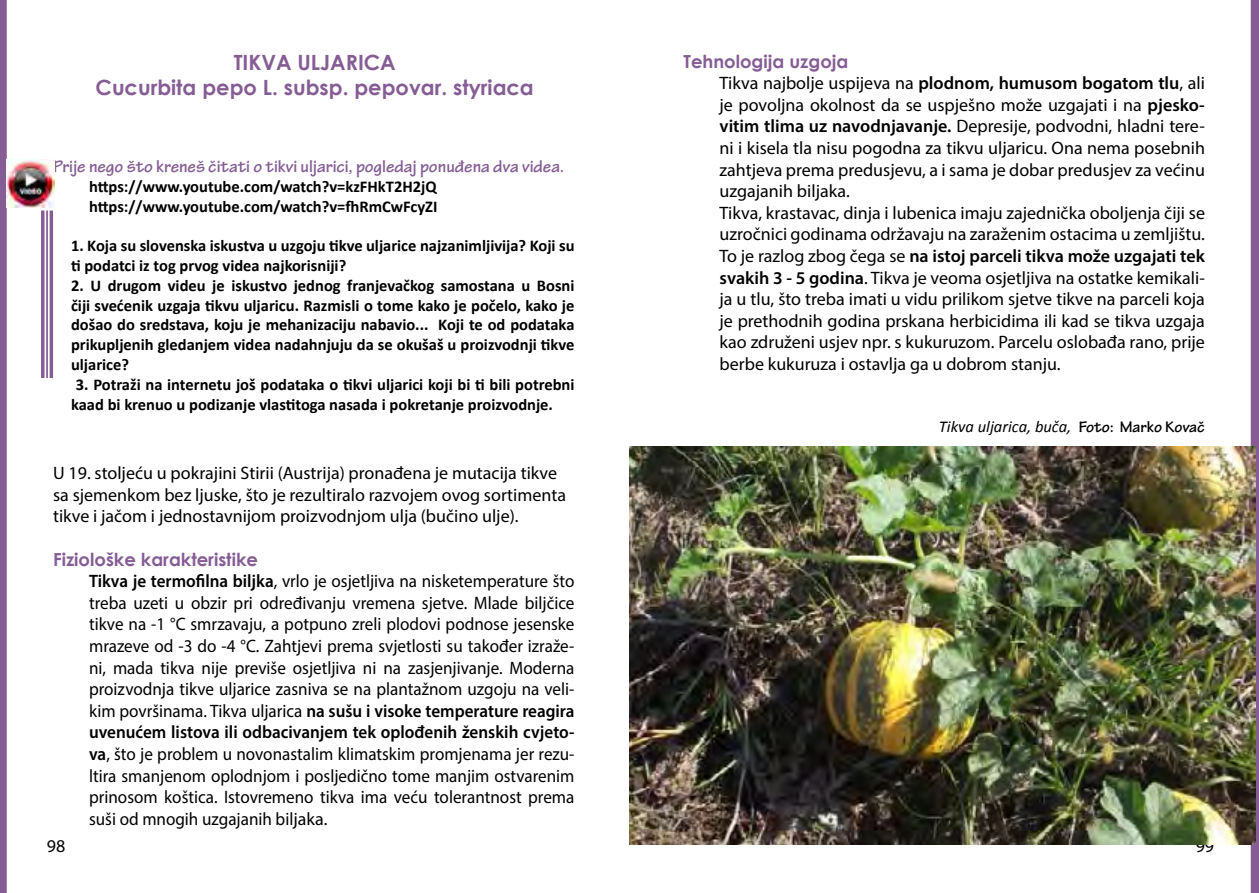
<style>
.page{position:relative;width:1259px;height:893px;background:#fff}
.page>*{position:absolute;margin:0;border:0;box-sizing:border-box;transform-origin:0 0}
.t1{font:700 21px "Century Gothic";color:#855d94}
.t2{font:18px/21.6px "Myriad Pro";color:#000;text-align:justify}
.t3{font:18px/21.6px "Myriad Pro";color:#000;text-align:justify;scale:.95 1}
.t4{font:700 18px "Tekton Pro";color:#855d94}
.t5{font:700 18px "Century Gothic";color:#855d94}
.t6{font:700 16.5px/19.8px "Calibri";color:#000}
.t7{font:italic 16.5px "Calibri";color:#000}
.s1{font-weight:600}
.s2{font-family:"Tekton Pro";font-weight:700;font-style:normal}
</style>
<div class="page">
<div style="left:1250px;top:0;width:9px;height:893px;background:#855d94"></div>
<div style="left:0;top:0;width:7px;height:893px;background:#855d94"></div>
<hr style="left:50px;top:211px;width:3px;height:167px;background:#855d94">
<hr style="left:46px;top:211px;width:2px;height:167px;background:#855d94">
<hr style="left:41px;top:211px;width:3px;height:167px;background:#855d94">
<img style="left:7px;top:160px;width:47px;height:47px">
<img style="left:629px;top:446px;width:626px;height:398px">
<p class="t1" style="left:234px;top:46px;width:164px">TIKVA ULJARICA</p>
<p class="t1" style="left:96px;top:71px;width:440px">Cucurbita pepo L. subsp. pepovar. styriaca</p>
<p class="t4" style="left:53px;top:156px;width:512px">Prije nego što kreneš čitati o tikvi uljarici, pogledaj ponuđena dva videa.</p>
<p class="t6" style="left:89px;top:176px;width:349px">https://www.youtube.com/watch?v=kzFHkT2H2jQ</p>
<p class="t6" style="left:89px;top:196px;width:350px">https://www.youtube.com/watch?v=fhRmCwFcyZI</p>
<p class="t6" style="left:71px;top:236px;width:505px">1. Koja su slovenska iskustva u uzgoju tikve uljarice najzanimljivija? Koji su ti podatci iz tog prvog videa najkorisniji?</p>
<p class="t6" style="left:71px;top:275px;width:505px;text-align:justify">2. U drugom videu je iskustvo jednog franjevačkog samostana u Bosni čiji svećenik uzgaja tikvu uljaricu. Razmisli o tome kako je počelo, kako je došao do sredstava, koju je mehanizaciju nabavio... Koji te od podataka prikupljenih gledanjem videa nadahnjuju da se okušaš u proizvodnji tikve uljarice?</p>
<p class="t6" style="left:71px;top:374px;width:505px">3. Potraži na internetu još podataka o tikvi uljarici koji bi ti bili potrebni kaad bi krenuo u podizanje vlastitoga nasada i pokretanje proizvodnje.</p>
<p class="t2" style="left:53px;top:462px;width:514px;text-align:left">U 19. stoljeću u pokrajini Stirii (Austrija) pronađena je mutacija tikve sa sjemenkom bez ljuske, što je rezultiralo razvojem ovog sortimenta tikve i jačom i jednostavnijom proizvodnjom ulja (bučino ulje).</p>
<p class="t5" style="left:53px;top:545px;width:206px">Fiziološke karakteristike</p>
<p class="t3" style="left:89px;top:570px;width:512px"><span class="s1">Tikva je termofilna biljka</span>, vrlo je osjetljiva na nisketemperature što treba uzeti u obzir pri određivanju vremena sjetve. Mlade biljčice tikve na -1 °C smrzavaju, a potpuno zreli plodovi podnose jesenske mrazeve od -3 do -4 °C. Zahtjevi prema svjetlosti su također izraže&shy;ni, mada tikva nije previše osjetljiva ni na zasjenjivanje. Moderna proizvodnja tikve uljarice zasniva se na plantažnom uzgoju na veli&shy;kim površinama. Tikva uljarica <span class="s1">na sušu i visoke temperature reagira uvenućem listova ili odbacivanjem tek oplođenih ženskih cvjeto&shy;va</span>, što je problem u novonastalim klimatskim promjenama jer rezu&shy;ltira smanjenom oplodnjom i posljedično tome manjim ostvarenim prinosom koštica. Istovremeno tikva ima veću tolerantnost prema suši od mnogih uzgajanih biljaka.</p>
<p class="t5" style="left:683px;top:47px;width:166px">Tehnologija uzgoja</p>
<p class="t2" style="left:719px;top:72px;width:487px">Tikva najbolje uspijeva na <span class="s1">plodnom, humusom bogatom tlu</span>, ali je povoljna okolnost da se uspješno može uzgajati i na <span class="s1">pjesko&shy;vitim tlima uz navodnjavanje.</span> Depresije, podvodni, hladni tere&shy;ni i kisela tla nisu pogodna za tikvu uljaricu. Ona nema posebnih zahtjeva prema predusjevu, a i sama je dobar predusjev za većinu uzgajanih biljaka.</p>
<p class="t2" style="left:719px;top:202px;width:487px">Tikva, krastavac, dinja i lubenica imaju zajednička oboljenja čiji se uzročnici godinama održavaju na zaraženim ostacima u zemljištu.<br>To je razlog zbog čega se <span class="s1">na istoj parceli tikva može uzgajati tek svakih 3 - 5 godina</span>. Tikva je veoma osjetljiva na ostatke kemikali&shy;ja u tlu, što treba imati u vidu prilikom sjetve tikve na parceli koja je prethodnih godina prskana herbicidima ili kad se tikva uzgaja kao združeni usjev npr. s kukuruzom. Parcelu oslobađa rano, prije berbe kukuruza i ostavlja ga u dobrom stanju.</p>
<p class="t7" style="left:939px;top:415px;width:268px">Tikva uljarica, buča, <span class="s2">Foto: Marko Kovač</span></p>
<p class="t2" style="left:47px;top:835px;width:20px">98</p>
<p class="t2" style="left:1195px;top:835px;width:20px">99</p>
</div>
